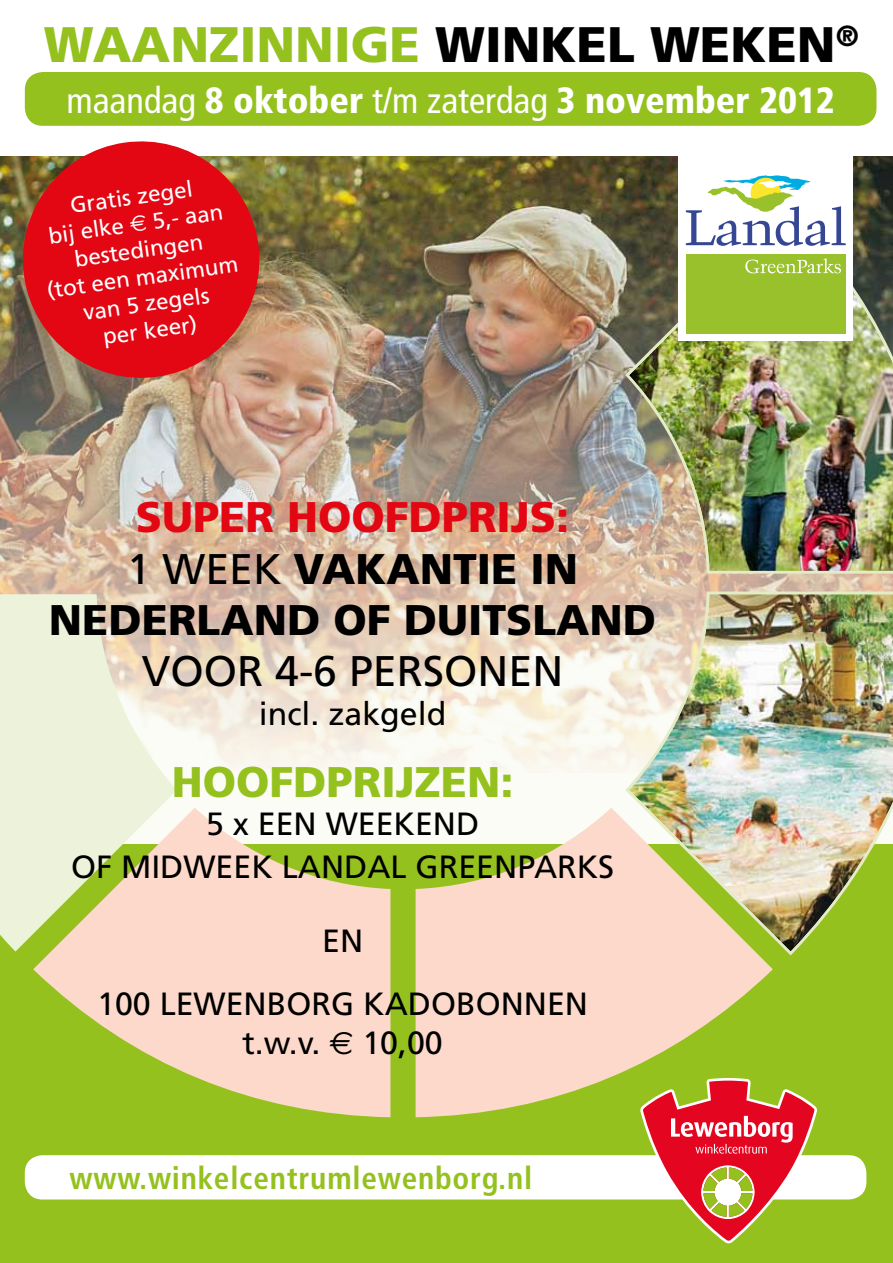
<style>
.page{position:relative;width:893px;height:1263px;background:#fff}
.page>*{position:absolute;margin:0;border:0;box-sizing:border-box;transform-origin:0 0}
.t1{font:900 49.95px "Frutiger";color:#95c11f}
.t2{font:900 42.9px/51.4px "Frutiger";color:#000;text-align:center}
.t3{font:42.9px "Frutiger";color:#000}
.t4{font:900 42.9px "Frutiger";color:#95c11f}
.t5{font:900 condensed 36.45px "Frutiger";color:#fff}
.t6{font:32.1px/42.3px "Frutiger";color:#000;text-align:center}
.t7{font:700 condensed 31.2px "Frutiger";letter-spacing:.025em;color:#95c11f}
.t8{font:22.35px/26.8px "Frutiger";color:#fff;text-align:center}
.s1{color:#000}
.s2{font-weight:400}
.s3{font-family:"Euro Sans"}
.s4{color:#e30613}
</style>
<div class="page">
<div style="left:0;top:379px;width:893px;height:501px;background:#fbfcf6"></div>
<img style="left:0;top:157px;width:893px;height:605px">
<img style="left:623px;top:208px;width:270px;height:240px">
<div style="left:678px;top:152px;width:175px;height:189px;background:#fff"></div>
<div style="left:686px;top:254px;width:160px;height:80px;background:#98c12c"></div>
<svg style="left:745px;top:258px;width:96px;height:15px"></svg>
<svg style="left:686px;top:175px;width:160px;height:71px"></svg>
<div style="left:25px;top:72px;width:851px;height:54px;background:#95c11f;border-radius:18px"></div>
<svg style="left:15px;top:141px;width:252px;height:245px;background:#cf2d2e"></svg>
<div style="left:0;top:844px;width:893px;height:419px;background:#95c11f"></div>
<div style="left:25px;top:1155px;width:841px;height:44px;background:#fff;border-radius:18px"></div>
<svg style="left:640px;top:1089px;width:177px;height:154px"></svg>
<svg style="left:416px;top:808px;width:357px;height:309px;fill:#fcd9ca"></svg>
<svg style="left:33px;top:808px;width:357px;height:309px;fill:#fcd9ca"></svg>
<svg style="left:0;top:594px;width:177px;height:357px;background:#e8e9ca"></svg>
<img style="left:623px;top:448px;width:270px;height:509px">
<h1 class="t1" style="left:44px;top:15px;width:817px">WAANZINNIGE <span class="s1">WINKEL WEKEN</span><sup>®</sup></h1>
<p class="t5" style="left:66px;top:78px;width:770px"><span class="s2">maandag</span> 8 oktober <span class="s2">t/m zaterdag</span> 3 november 2012</p>
<p class="t8" style="left:34px;top:197px;width:196px;rotate:-8deg">GRATIS ZEGEL<br>BIJ ELKE <span class="s3">e</span> 5,- AAN<br>BESTEDINGEN<br>(TOT EEN MAXIMUM<br>VAN 5 ZEGELS<br>PERKEER)</p>
<h2 class="t2" style="left:49px;top:491px;width:604px"><span class="s4">SUPER HOOFDPRIJS:<br></span><span class="s2">1 WEEK</span> VAKANTIE IN<br>NEDERLAND OF DUITSLAND</h2>
<h2 class="t3" style="left:142px;top:646px;width:423px">VOOR 4-6 PERSONEN</h2>
<p class="t6" style="left:259px;top:693px;width:189px">INCL. ZAKGELD</p>
<h2 class="t4" style="left:172px;top:756px;width:272px">HOOFDPRIJZEN</h2>
<h2 class="t4" style="left:500px;top:756px;width:15px">:</h2>
<p class="t6" style="left:71px;top:803px;width:545px">5 X EEN WEEKEND<br>OF MIDWEEK LANDAL GREENPARKS</p>
<p class="t6" style="left:97px;top:909px;width:492px;line-height:63.3px">EN<br>100 LEWENBORG KADOBONNEN</p>
<p class="t6" style="left:242px;top:1021px;width:202px">T.W.V. <span class="s3">€</span> 10,00</p>
<p class="t7" style="left:69px;top:1160px;width:464px">www.winkelcentrumlewenborg.nl</p>
</div>
